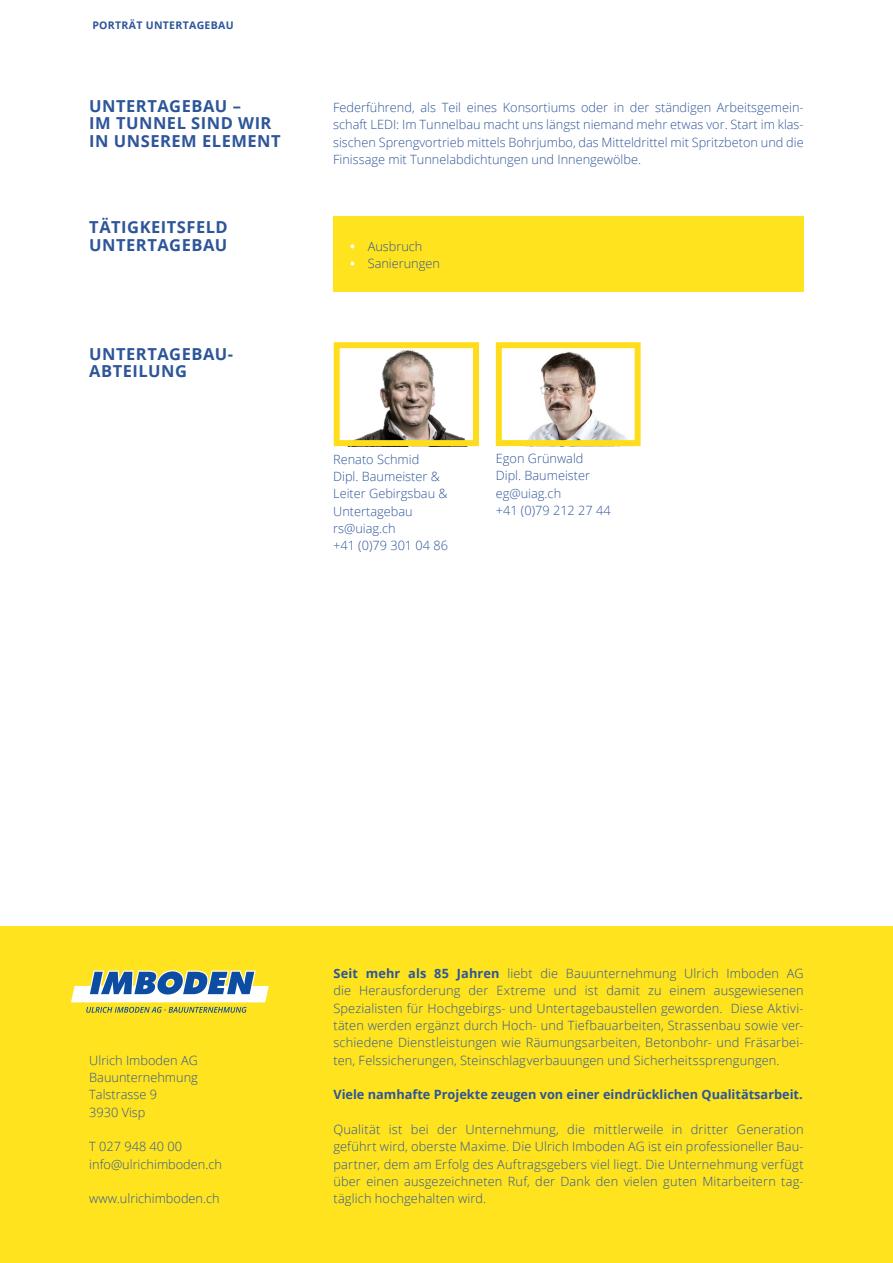
<style>
.page{position:relative;width:893px;height:1263px;background:#fff}
.page>*{position:absolute;margin:0;border:0;box-sizing:border-box;transform-origin:0 0}
.t1{font:700 16.5px/17.2px "Open Sans";letter-spacing:.03em;color:#2d5599}
.t2{font:300 12.75px/17.2px "Open Sans";color:#2d5599}
.t3{font:700 12.75px "Open Sans";color:#2d5599}
.t4{font:700 10.5px "Open Sans";letter-spacing:.03em;color:#2d5599}
.s1{font-weight:700;color:#fff}
.s2{font-weight:700}
</style>
<div class="page">
<img style="left:528px;top:351px;width:99px;height:88px">
<div style="left:496px;top:342px;width:145px;height:104px;border:6px solid #ffdc1c"></div>
<div style="left:0;top:926px;width:893px;height:337px;background:#ffe31e"></div>
<svg style="left:71px;top:970px;width:198px;height:43px"></svg>
<div style="left:333px;top:216px;width:471px;height:75px;background:#ffe31e"></div>
<img style="left:357px;top:349px;width:108px;height:90px">
<div style="left:334px;top:342px;width:145px;height:104px;border:6px solid #ffdc1c"></div>
<p class="t4" style="left:92px;top:18px;width:143px">PORTRÄT UNTERTAGEBAU</p>
<p class="t1" style="left:89px;top:97px;width:193px">UNTERTAGEBAU –<br>IM TUNNEL SIND WIR<br>IN UNSEREM ELEMENT</p>
<p class="t2" style="left:333px;top:98px;width:472px;text-align:justify">Federführend, als Teil eines Konsortiums oder in der ständigen Arbeitsgemein&shy;schaft LEDI: Im Tunnelbau macht uns längst niemand mehr etwas vor. Start im klas&shy;sischen Sprengvortrieb mittels Bohrjumbo, das Mitteldrittel mit Spritzbeton und die Finissage mit Tunnelabdichtungen und Innengewölbe.</p>
<p class="t1" style="left:89px;top:218px;width:140px">TÄTIGKEITSFELD<br>UNTERTAGEBAU</p>
<p class="t1" style="left:89px;top:345px;width:145px">UNTERTAGEBAU-<br>ABTEILUNG</p>
<p class="t2" style="left:350px;top:237px;width:74px"><span class="s1">•</span> Ausbruch</p>
<p class="t2" style="left:350px;top:254px;width:91px"><span class="s1">•</span> Sanierungen</p>
<p class="t2" style="left:333px;top:450px;width:116px">Renato Schmid<br>Dipl. Baumeister &amp;<br>Leiter Gebirgsbau &amp;<br>Untertagebau rs@uiag.ch<br>+41 (0)79 301 04 86</p>
<p class="t2" style="left:496px;top:450px;width:116px">Egon Grünwald<br>Dipl. Baumeister eg@uiag.ch<br>+41 (0)79 212 27 44</p>
<p class="t2" style="left:89px;top:1051px;width:110px">Ulrich Imboden AG<br>Bauunternehmung<br>Talstrasse 9<br>3930 Visp</p>
<p class="t2" style="left:89px;top:1137px;width:134px">T 027 948 40 00 info@ulrichimboden.ch</p>
<p class="t2" style="left:89px;top:1189px;width:132px">www.ulrichimboden.ch</p>
<p class="t2" style="left:333px;top:964px;width:472px;text-align:justify"><span class="s2">Seit mehr als 85 Jahren</span> liebt die Bauunternehmung Ulrich Imboden AG die Herausforderung der Extreme und ist damit zu einem ausgewiesenen Spezialisten für Hochgebirgs- und Untertagebaustellen geworden. Diese Aktivi&shy;täten werden ergänzt durch Hoch- und Tiefbauarbeiten, Strassenbau sowie ver&shy;schiedene Dienstleistungen wie Räumungsarbeiten, Betonbohr- und Fräsarbei&shy;ten, Felssicherungen, Steinschlagverbauungen und Sicherheitssprengungen.</p>
<p class="t3" style="left:333px;top:1085px;width:471px">Viele namhafte Projekte zeugen von einer eindrücklichen Qualitätsarbeit.</p>
<p class="t2" style="left:333px;top:1120px;width:472px;text-align:justify">Qualität ist bei der Unternehmung, die mittlerweile in dritter Generation geführt wird, oberste Maxime. Die Ulrich Imboden AG ist ein professioneller Bau&shy;partner, dem am Erfolg des Auftragsgebers viel liegt. Die Unternehmung verfügt über einen ausgezeichneten Ruf, der Dank den vielen guten Mitarbeitern tag&shy;täglich hochgehalten wird.</p>
</div>
